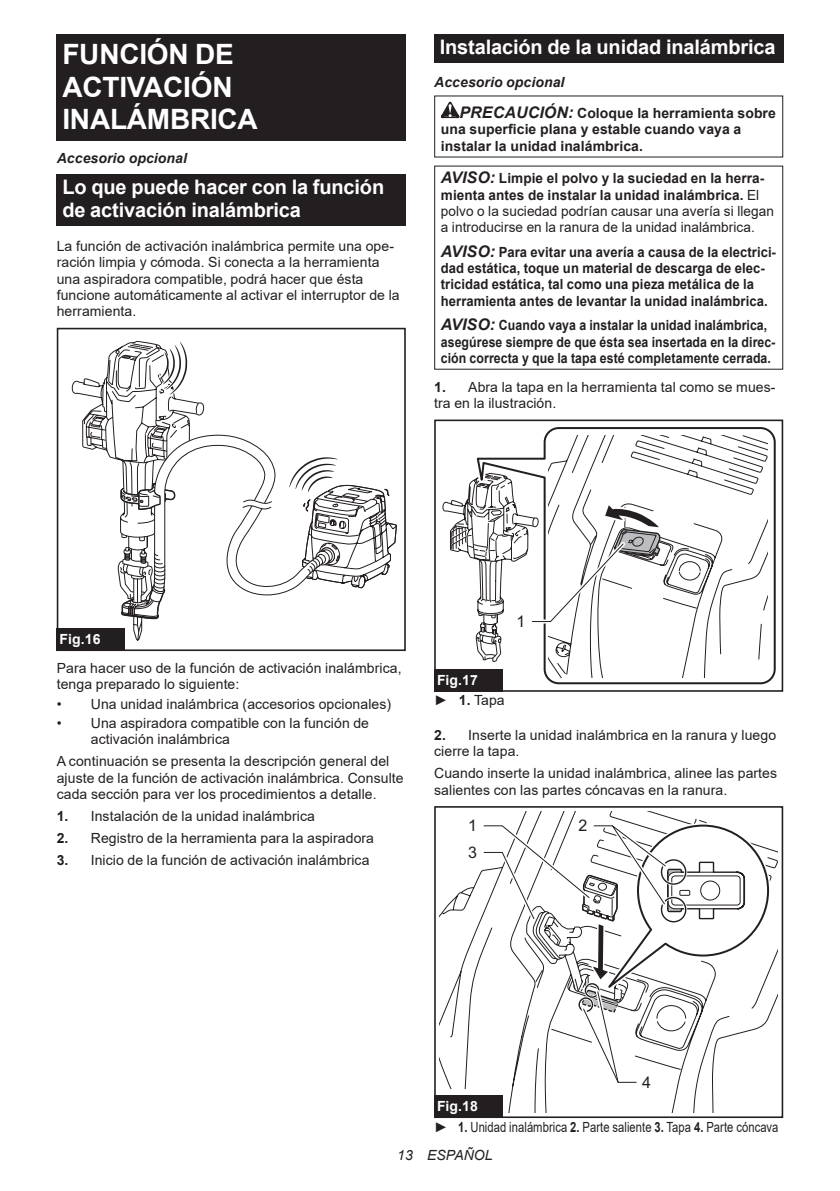
<style>
.page{position:relative;width:840px;height:1191px;background:#fff}
.page>*{position:absolute;margin:0;border:0;box-sizing:border-box;transform-origin:0 0}
.t1{font:700 28px/32.8px "Arial";letter-spacing:-.01em;color:#fff}
.t2{font:700 20px/23.4px "Arial";letter-spacing:-.01em;color:#fff}
.t3{font:16px "Arial";color:#231f20}
.t4{font:14px/16.4px "Arial";letter-spacing:.005em;color:#231f20}
.t5{font:700 14px/16.4px "Arial";letter-spacing:.005em;color:#231f20;scale:.93 1}
.t6{font:700 14px/16.4px "Arial";letter-spacing:.005em;color:#231f20;scale:.88 1}
.t7{font:700 14px/30.6px "Arial";letter-spacing:.005em;color:#231f20}
.t8{font:700 14px/20.2px "Arial";letter-spacing:.005em;color:#fff}
.t9{font:italic 700 14px "Arial";letter-spacing:.005em;color:#231f20}
.t10{font:italic 14px "Arial";letter-spacing:.005em;color:#231f20}
.s1{font-style:italic}
.s2{font-style:italic;font-size:16px}
.s3{font-weight:700;font-style:italic;font-size:16px}
.s4{font-weight:700}
.s5{font-weight:400;color:#231f20}
.s6{color:#231f20}
.s7{font-weight:700;color:#fff}
</style>
<div class="page">
<div style="left:57px;top:34px;width:348px;height:107px;background:#231f20"></div>
<div style="left:57px;top:174px;width:348px;height:52px;background:#231f20"></div>
<svg style="left:71px;top:340px;width:326px;height:301px"></svg>
<div style="left:57px;top:622px;width:73px;height:29px;background:#fff"></div>
<div style="left:57px;top:328px;width:348px;height:323px;border:2px solid #231f20"></div>
<div style="left:57px;top:628px;width:68px;height:23px;background:#231f20"></div>
<div style="left:434px;top:34px;width:348px;height:29px;background:#231f20"></div>
<svg style="left:440px;top:102px;width:19px;height:16px"></svg>
<svg style="left:476px;top:427px;width:300px;height:258px"></svg>
<svg style="left:548px;top:435px;width:219px;height:242px"></svg>
<div style="left:434px;top:663px;width:73px;height:29px;background:#fff"></div>
<div style="left:434px;top:419px;width:348px;height:273px;border:2px solid #231f20"></div>
<svg style="left:442px;top:472px;width:222px;height:191px"></svg>
<div style="left:434px;top:669px;width:68px;height:23px;background:#231f20"></div>
<svg style="left:439px;top:811px;width:338px;height:278px"></svg>
<div style="left:434px;top:806px;width:348px;height:312px;border:2px solid #231f20"></div>
<svg style="left:479px;top:820px;width:293px;height:298px"></svg>
<div style="left:434px;top:1095px;width:68px;height:23px;background:#231f20"></div>
<h1 class="t1" style="left:62px;top:38px;width:197px">FUNCIÓN DE<br>ACTIVACIÓN<br>INALÁMBRICA</h1>
<p class="t9" style="left:57px;top:148px;width:132px">Accesorio opcional</p>
<h2 class="t2" style="left:62px;top:175px;width:323px">Lo que puede hacer con la función de activación inalámbrica</h2>
<p class="t4" style="left:57px;top:238px;width:344px">La función de activación inalámbrica permite una ope&shy;ración limpia y cómoda. Si conecta a la herramienta una aspiradora compatible, podrá hacer que ésta funcione automáticamente al activar el interruptor de la herramienta.</p>
<h2 class="t2" style="left:439px;top:36px;width:337px">Instalación de la unidad inalámbrica</h2>
<p class="t7" style="left:459px;top:67px;width:318px;text-indent:-25px"><span class="s1">Accesorio opcional<br></span><span class="s2">PRECAUCIÓN:</span> Coloque la herramienta sobre</p>
<p class="t7" style="left:440px;top:121px;width:302px;line-height:16.4px">una superficie plana y estable cuando vaya a instalar la unidad inalámbrica.</p>
<p class="t4" style="left:440px;top:170px;width:334px"><span class="s3">AVISO:</span> <span class="s4">Limpie el polvo y la suciedad en la herra&shy;mienta antes de instalar la unidad inalámbrica.</span> El polvo o la suciedad podrían causar una avería si llegan a introducirse en la ranura de la unidad inalámbrica.</p>
<p class="t5" style="left:440px;top:244px;width:361px"><span class="s2">AVISO:</span> Para evitar una avería a causa de la electrici&shy;dad estática, toque un material de descarga de elec&shy;tricidad estática, tal como una pieza metálica de la herramienta antes de levantar la unidad inalámbrica.</p>
<p class="t6" style="left:440px;top:317px;width:381px"><span class="s2">AVISO:</span> Cuando vaya a instalar la unidad inalámbrica, asegúrese siempre de que ésta sea insertada en la direc&shy;ción correcta y que la tapa esté completamente cerrada.</p>
<p class="t4" style="left:434px;top:378px;width:342px"><span class="s4">1.</span> Abra la tapa en la herramienta tal como se mues&shy;tra en la ilustración.</p>
<p class="t8" style="left:60px;top:629px;width:42px">Fig.16</p>
<p class="t4" style="left:57px;top:660px;width:346px">Para hacer uso de la función de activación inalámbrica, tenga preparado lo siguiente:</p>
<p class="t4" style="left:57px;top:695px;width:336px">• Una unidad inalámbrica (accesorios opcionales)</p>
<p class="t4" style="left:91px;top:714px;width:279px;text-indent:-34px">• Una aspiradora compatible con la función de activación inalámbrica</p>
<p class="t4" style="left:57px;top:753px;width:348px">A continuación se presenta la descripción general del ajuste de la función de activación inalámbrica. Consulte cada sección para ver los procedimientos a detalle.</p>
<p class="t4" style="left:57px;top:808px;width:259px"><span class="s4">1.</span> Instalación de la unidad inalámbrica</p>
<p class="t4" style="left:57px;top:830px;width:318px"><span class="s4">2.</span> Registro de la herramienta para la aspiradora</p>
<p class="t4" style="left:57px;top:852px;width:314px"><span class="s4">3.</span> Inicio de la función de activación inalámbrica</p>
<p class="t3" style="left:516px;top:610px;width:10px">1</p>
<p class="t8" style="left:434px;top:670px;width:72px">Fig.17<br><span class="s5">►</span> <span class="s6">1.</span> <span class="s5">Tapa</span></p>
<p class="t4" style="left:434px;top:726px;width:343px"><span class="s4">2.</span> Inserte la unidad inalámbrica en la ranura y luego cierre la tapa.</p>
<p class="t4" style="left:434px;top:765px;width:344px">Cuando inserte la unidad inalámbrica, alinee las partes salientes con las partes cóncavas en la ranura.</p>
<p class="t3" style="left:468px;top:814px;width:10px">1</p>
<p class="t3" style="left:578px;top:814px;width:10px">2</p>
<p class="t3" style="left:468px;top:841px;width:10px">3</p>
<p class="t3" style="left:642px;top:1071px;width:10px">4</p>
<p class="t4" style="left:434px;top:1096px;width:345px;line-height:20.2px"><span class="s7">Fig.18<br></span>► <span class="s4">1.</span> Unidad inalámbrica <span class="s4">2.</span> Parte saliente <span class="s4">3.</span> Tapa <span class="s4">4.</span> Parte cóncava</p>
<p class="t10" style="left:397px;top:1146px;width:97px">13 ESPAÑOL</p>
</div>
